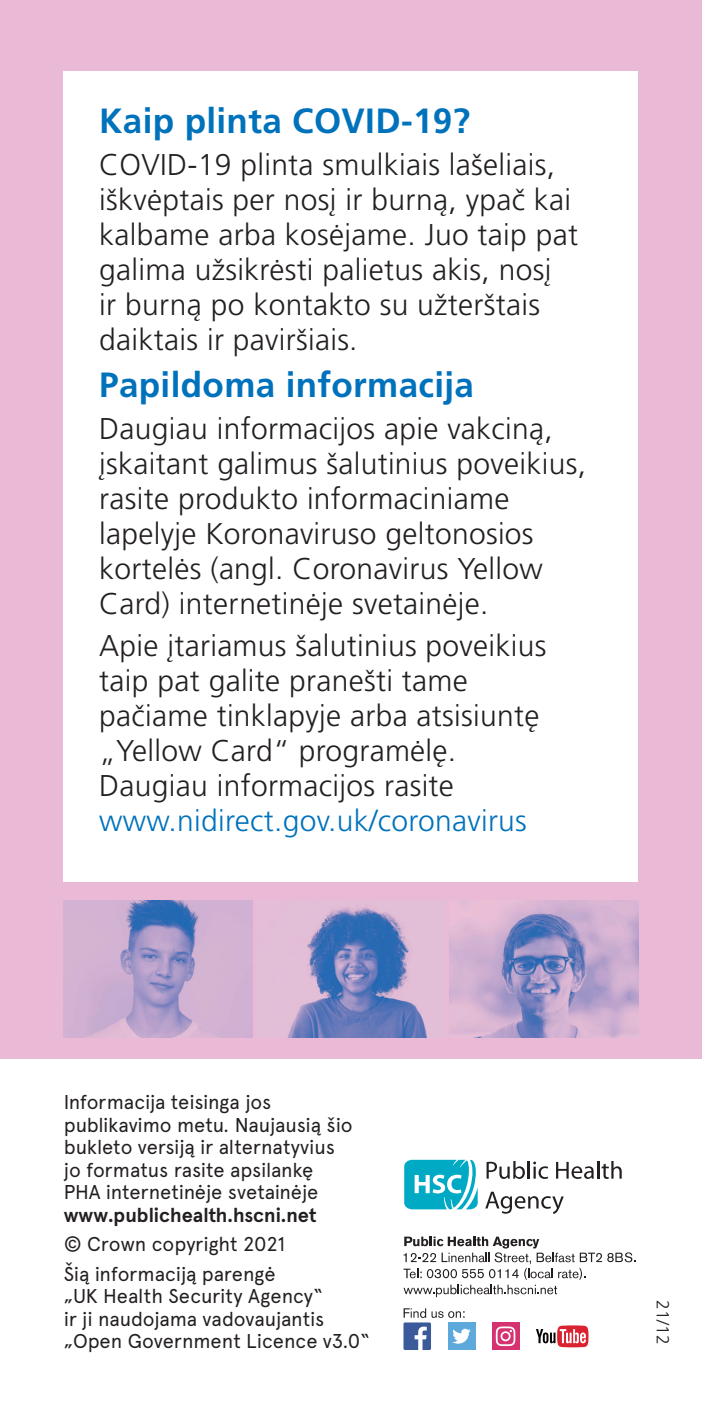
<style>
.page{position:relative;width:702px;height:1418px;background:#fff}
.page>*{position:absolute;margin:0;border:0;box-sizing:border-box;transform-origin:0 0}
.Header_NEW{font:700 35px "Frutiger LT Pro";letter-spacing:.01em;color:#0072bc}
.Body_Copy{font:300 30px/35px "Frutiger LT Pro";letter-spacing:.01em;color:#231f20}
.t1{font:20px/22.5px "Apercu Pro";letter-spacing:-.01em;color:#231f20}
.Body{font:300 17.5px "Frutiger LT Pro";color:#231f20}
.s1{color:#0072bc}
.s2{font-weight:700}
</style>
<div class="page">
<div style="left:0;top:0;width:702px;height:1058px;background:#eab9d5"></div>
<div style="left:64px;top:71px;width:574px;height:810px;background:#fff"></div>
<img style="left:287px;top:904px;width:140px;height:133px">
<img style="left:449px;top:900px;width:189px;height:137px">
<img style="left:64px;top:900px;width:188px;height:137px">
<svg style="left:403px;top:1168px;width:233px;height:182px"></svg>
<svg style="left:403px;top:1159px;width:218px;height:54px"></svg>
<svg style="left:403px;top:1236px;width:232px;height:61px"></svg>
<div style="left:492px;top:1322px;width:27px;height:27px;background:#d63272"></div>
<div style="left:447px;top:1322px;width:28px;height:27px;background:#5da9dc"></div>
<svg style="left:452px;top:1328px;width:19px;height:15px"></svg>
<div style="left:403px;top:1322px;width:28px;height:27px;background:#3b5a9a;border-radius:2px"></div>
<svg style="left:414px;top:1326px;width:13px;height:23px"></svg>
<svg style="left:536px;top:1325px;width:52px;height:22px"></svg>
<svg style="left:403px;top:1308px;width:61px;height:9px"></svg>
<svg style="left:496px;top:1326px;width:19px;height:19px"></svg>
<p class="Header_NEW" style="left:99px;top:100px;width:372px">Kaip plinta COVID-19?</p>
<p class="Body_Copy" style="left:99px;top:147px;width:480px">COVID-19 plinta smulkiais lašeliais, iškvėptais per nosį ir burną, ypač kai kalbame arba kosėjame. Juo taip pat galima užsikrėsti palietus akis, nosį<br>ir burną po kontakto su užterštais daiktais ir paviršiais.</p>
<p class="Header_NEW" style="left:99px;top:364px;width:376px">Papildoma informacija</p>
<p class="Body_Copy" style="left:99px;top:411px;width:488px">Daugiau informacijos apie vakciną, įskaitant galimus šalutinius poveikius, rasite produkto informaciniame lapelyje Koronaviruso geltonosios kortelės (angl. Coronavirus Yellow Card) internetinėje svetainėje.</p>
<p class="Body_Copy" style="left:99px;top:628px;width:448px">Apie įtariamus šalutinius poveikius taip pat galite pranešti tame pačiame tinklapyje arba atsisiuntę „Yellow Card“ programėlę.<br>Daugiau informacijos rasite <span class="s1">www.nidirect.gov.uk/coronavirus</span></p>
<p class="t1" style="left:64px;top:1089px;width:290px">Informacija teisinga jos publikavimo metu. Naujausią šio bukleto versiją ir alternatyvius jo formatus rasite apsilankę<br>PHA internetinėje svetainėje <span class="s2">www.publichealth.hscni.net</span></p>
<p class="t1" style="left:64px;top:1231px;width:223px">© Crown copyright 2021</p>
<p class="t1" style="left:64px;top:1261px;width:307px">Šią informaciją parengė<br>„UK Health Security Agency“<br>ir ji naudojama vadovaujantis „Open Government Licence v3.0“</p>
<p class="Body" style="left:673px;top:1300px;width:45px;rotate:90deg">21/12</p>
</div>
